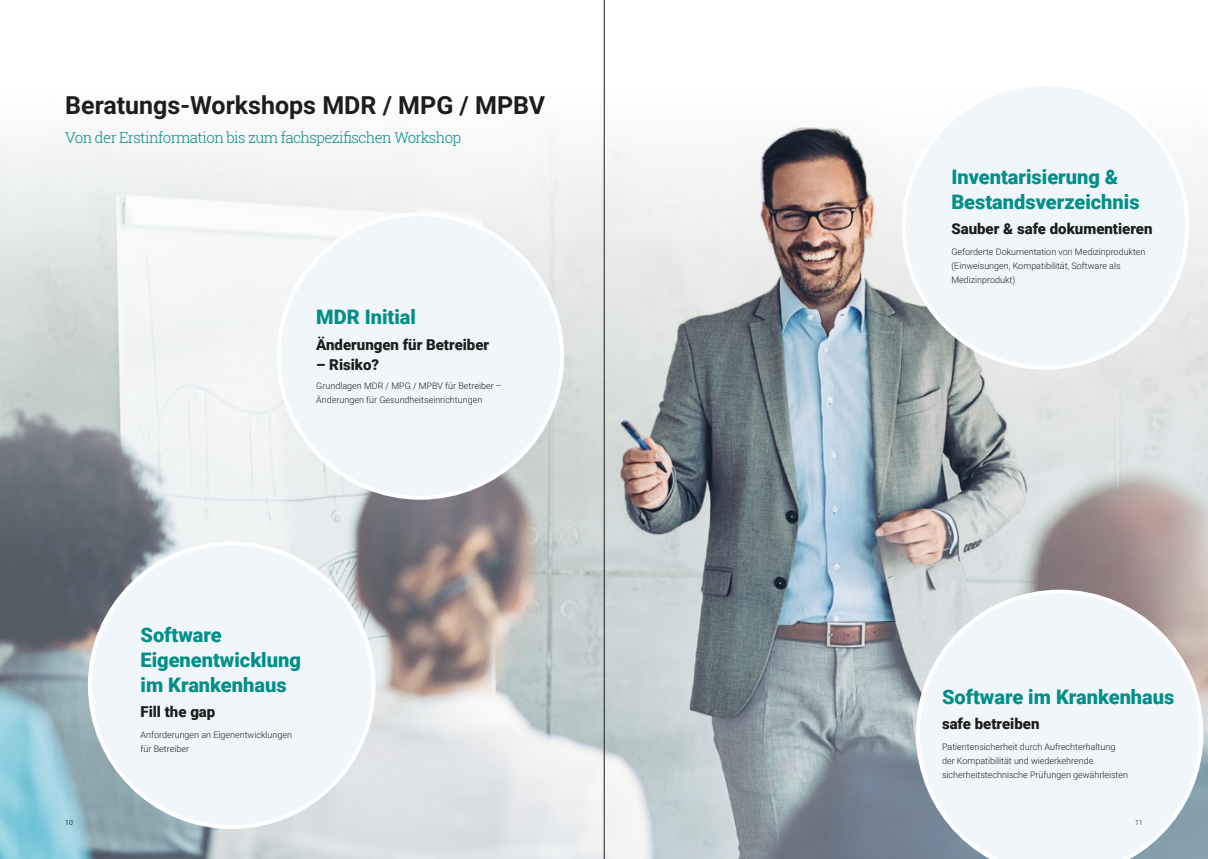
<style>
.page{position:relative;width:1208px;height:859px;background:#fff}
.page>*{position:absolute;margin:0;border:0;box-sizing:border-box;transform-origin:0 0}
.Ebene_1__Headline_Kapitel{font:700 25px "Roboto";color:#1d1d1b}
.Ebene_4__Headline_Thema{font:900 20px/25px "Roboto";color:#008f89}
.Ebene_4__Headline_Thema-2{font:900 15px "Roboto";color:#1d1d1b}
.Ebene_2__Subline_Kapitel{font:300 15px "Roboto Slab";letter-spacing:-.04em;color:#008f89}
.Absatzformat_1{font:300 9px/14px "Roboto";color:#1d1d1b}
.t1{font:300 7px "Roboto";color:#1d1d1b}
</style>
<div class="page">
<img style="left:0;top:90px;width:1208px;height:769px">
<img style="left:621px;top:128px;width:389px;height:590px">
<div style="left:278px;top:214px;width:284px;height:284px;background:#f1f6fa;border-radius:50%"></div>
<div style="left:90px;top:543px;width:283px;height:284px;background:#f1f6fa;border-radius:50%"></div>
<div style="left:903px;top:84px;width:284px;height:284px;background:#f1f6fa;border-radius:50%"></div>
<svg style="left:916px;top:590px;width:287px;height:269px"></svg>
<hr style="left:604px;top:0;width:1px;height:859px;background:#1d1d1b">
<p class="Ebene_1__Headline_Kapitel" style="left:65px;top:88px;width:481px">Beratungs-Workshops MDR / MPG / MPBV</p>
<p class="Ebene_2__Subline_Kapitel" style="left:65px;top:127px;width:397px">Von der Erstinformation bis zum fachspezifischen Workshop</p>
<p class="Ebene_4__Headline_Thema" style="left:316px;top:304px;width:101px">MDR Initial</p>
<p class="Ebene_4__Headline_Thema-2" style="left:316px;top:334px;width:174px">Änderungen für Betreiber</p>
<p class="Ebene_4__Headline_Thema-2" style="left:316px;top:354px;width:64px">– Risiko?</p>
<p class="Absatzformat_1" style="left:316px;top:378px;width:187px">Grundlagen MDR / MPG / MPBV für Betreiber –</p>
<p class="Absatzformat_1" style="left:316px;top:392px;width:167px">Änderungen für Gesundheitseinrichtungen</p>
<p class="Ebene_4__Headline_Thema" style="left:140px;top:621px;width:162px">Software<br>Eigenentwicklung</p>
<p class="Ebene_4__Headline_Thema" style="left:140px;top:671px;width:147px">im Krankenhaus</p>
<p class="Ebene_4__Headline_Thema-2" style="left:140px;top:701px;width:76px">Fill the gap</p>
<p class="Absatzformat_1" style="left:140px;top:727px;width:153px">Anforderungen an Eigenentwicklungen</p>
<p class="Absatzformat_1" style="left:140px;top:741px;width:50px">für Betreiber</p>
<p class="Ebene_4__Headline_Thema" style="left:951px;top:163px;width:190px">Inventarisierung &amp;<br>Bestandsverzeichnis</p>
<p class="Ebene_4__Headline_Thema-2" style="left:951px;top:218px;width:203px">Sauber &amp; safe dokumentieren</p>
<p class="Absatzformat_1" style="left:951px;top:245px;width:196px">Geforderte Dokumentation von Medizinprodukten (Einweisungen, Kompatibilität, Software als<br>Medizinprodukt)</p>
<p class="Ebene_4__Headline_Thema" style="left:942px;top:683px;width:234px">Software im Krankenhaus</p>
<p class="Ebene_4__Headline_Thema-2" style="left:942px;top:713px;width:99px">safe betreiben</p>
<p class="Absatzformat_1" style="left:942px;top:739px;width:188px">Patientensicherheit durch Aufrechterhaltung der Kompatibilität und wiederkehrende sicherheitstechnische Prüfungen gewährleisten</p>
<p class="t1" style="left:65px;top:817px;width:9px">10</p>
<p class="t1" style="left:1135px;top:817px;width:9px">11</p>
</div>
